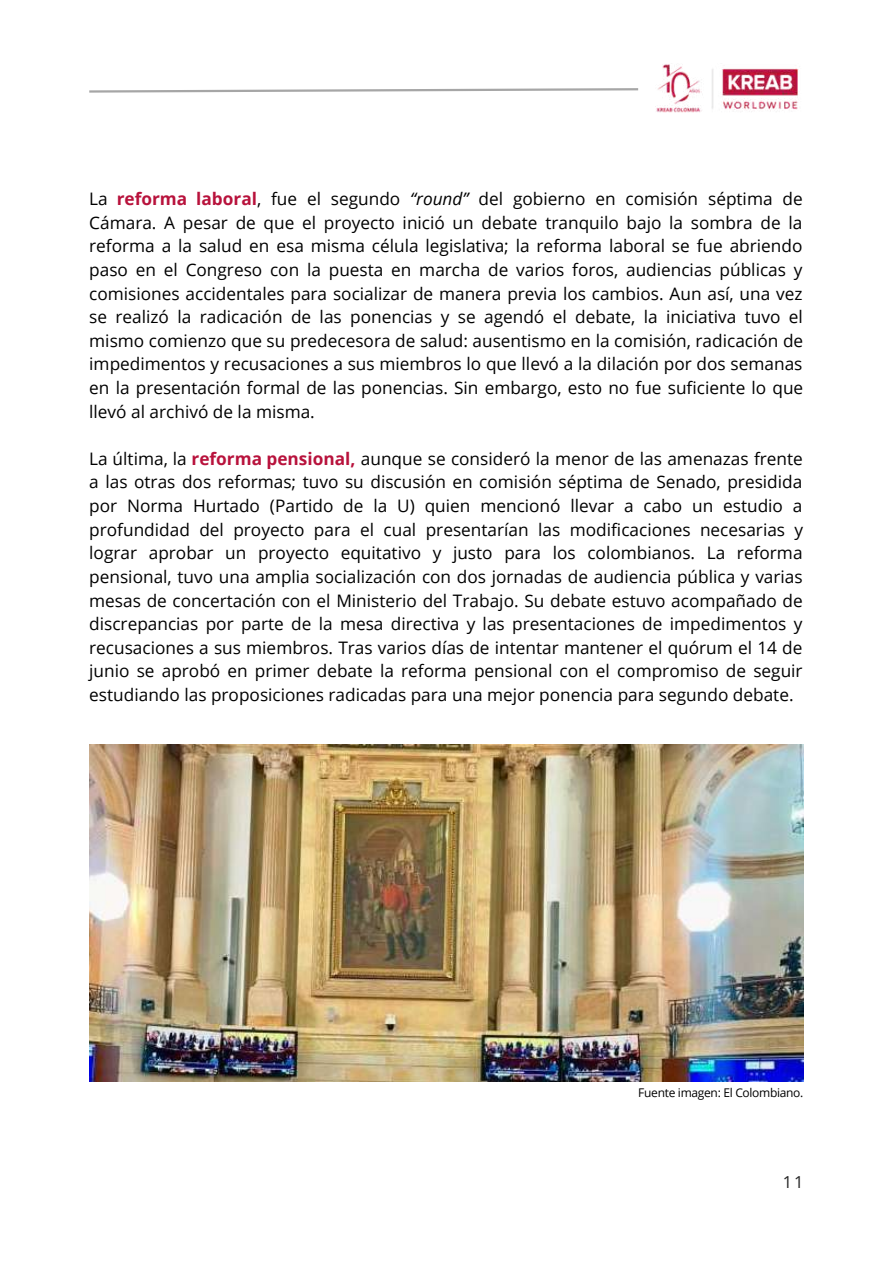
<style>
.page{position:relative;width:893px;height:1264px;background:#fff}
.page>*{position:absolute;margin:0;border:0;box-sizing:border-box;transform-origin:0 0}
.t1{font:17.25px/23.5px "Open Sans";color:#000;text-align:justify}
.t2{font:16.5px "Open Sans";color:#222}
.t3{font:12px "Open Sans";letter-spacing:-.025em;color:#000}
.s1{font-weight:700;color:#b8123c}
.s2{font-style:italic}
</style>
<div class="page">
<img style="left:655px;top:64px;width:144px;height:49px">
<svg style="left:89px;top:88px;width:550px;height:5px"></svg>
<img style="left:89px;top:744px;width:714px;height:337px">
<p class="t1" style="left:89px;top:186px;width:715px">La <span class="s1">reforma laboral</span>, fue el segundo <span class="s2">“round”</span> del gobierno en comisión séptima de Cámara. A pesar de que el proyecto inició un debate tranquilo bajo la sombra de la reforma a la salud en esa misma célula legislativa; la reforma laboral se fue abriendo paso en el Congreso con la puesta en marcha de varios foros, audiencias públicas y comisiones accidentales para socializar de manera previa los cambios. Aun así, una vez se realizó la radicación de las ponencias y se agendó el debate, la iniciativa tuvo el mismo comienzo que su predecesora de salud: ausentismo en la comisión, radicación de impedimentos y recusaciones a sus miembros lo que llevó a la dilación por dos semanas en la presentación formal de las ponencias. Sin embargo, esto no fue suficiente lo que llevó al archivó de la misma.</p>
<p class="t1" style="left:89px;top:446px;width:715px">La última, la <span class="s1">reforma pensional,</span> aunque se consideró la menor de las amenazas frente a las otras dos reformas; tuvo su discusión en comisión séptima de Senado, presidida por Norma Hurtado (Partido de la U) quien mencionó llevar a cabo un estudio a profundidad del proyecto para el cual presentarían las modificaciones necesarias y lograr aprobar un proyecto equitativo y justo para los colombianos. La reforma pensional, tuvo una amplia socialización con dos jornadas de audiencia pública y varias mesas de concertación con el Ministerio del Trabajo. Su debate estuvo acompañado de discrepancias por parte de la mesa directiva y las presentaciones de impedimentos y recusaciones a sus miembros. Tras varios días de intentar mantener el quórum el 14 de junio se aprobó en primer debate la reforma pensional con el compromiso de seguir estudiando las proposiciones radicadas para una mejor ponencia para segundo debate.</p>
<p class="t3" style="left:638px;top:1084px;width:167px">Fuente imagen: El Colombiano.</p>
<p class="t2" style="left:782px;top:1170px;width:22px">11</p>
</div>
